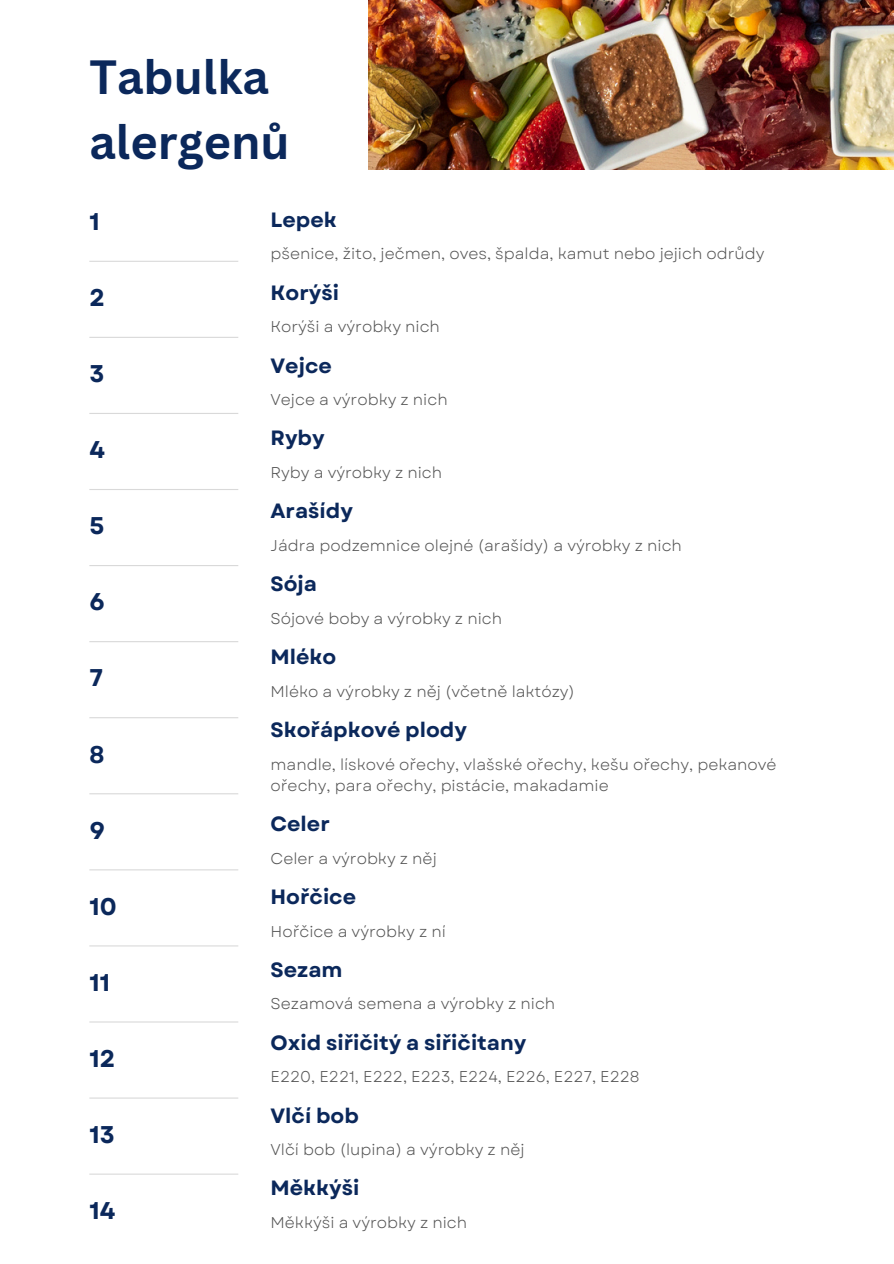
<style>
.page{position:relative;width:894px;height:1264px;background:#fff}
.page>*{position:absolute;margin:0;border:0;box-sizing:border-box;transform-origin:0 0}
.t1{font:700 46.8px/65.2px "Canva Sans";color:#0b285b}
.t2{font:700 24.15px "Garet";color:#0b285b}
.t3{font:700 20.7px "Garet";color:#0b285b}
.t4{font:15.6px/21.1px "Garet";color:#545454}
</style>
<div class="page">
<hr style="left:89px;top:261px;width:149px;height:1px;background:#d9d9d9">
<hr style="left:89px;top:337px;width:149px;height:1px;background:#d9d9d9">
<hr style="left:89px;top:413px;width:149px;height:1px;background:#d9d9d9">
<hr style="left:89px;top:489px;width:149px;height:1px;background:#d9d9d9">
<hr style="left:89px;top:565px;width:149px;height:1px;background:#d9d9d9">
<hr style="left:89px;top:641px;width:149px;height:1px;background:#d9d9d9">
<hr style="left:89px;top:717px;width:149px;height:1px;background:#d9d9d9">
<hr style="left:89px;top:793px;width:149px;height:1px;background:#d9d9d9">
<img style="left:368px;top:0;width:525px;height:169px">
<hr style="left:89px;top:869px;width:149px;height:1px;background:#d9d9d9">
<hr style="left:89px;top:945px;width:149px;height:1px;background:#d9d9d9">
<hr style="left:89px;top:1021px;width:149px;height:1px;background:#d9d9d9">
<hr style="left:89px;top:1097px;width:149px;height:1px;background:#d9d9d9">
<hr style="left:89px;top:1173px;width:149px;height:1px;background:#d9d9d9">
<h1 class="t1" style="left:89px;top:43px;width:202px">Tabulka alergenů</h1>
<p class="t2" style="left:89px;top:204px;width:12px">1</p>
<h2 class="t3" style="left:270px;top:205px;width:68px">Lepek</h2>
<p class="t4" style="left:270px;top:243px;width:495px">pšenice, žito, ječmen, oves, špalda, kamut nebo jejich odrůdy</p>
<p class="t2" style="left:89px;top:280px;width:17px">2</p>
<h2 class="t3" style="left:270px;top:277px;width:70px">Korýši</h2>
<p class="t4" style="left:270px;top:316px;width:171px">Korýši a výrobky nich</p>
<p class="t2" style="left:89px;top:356px;width:17px">3</p>
<p class="t3" style="left:270px;top:350px;width:63px">Vejce</p>
<p class="t4" style="left:270px;top:389px;width:179px">Vejce a výrobky z nich</p>
<p class="t2" style="left:89px;top:432px;width:17px">4</p>
<p class="t3" style="left:270px;top:423px;width:56px">Ryby</p>
<p class="t4" style="left:270px;top:462px;width:173px">Ryby a výrobky z nich</p>
<h2 class="t2" style="left:89px;top:508px;width:16px">5</h2>
<p class="t2" style="left:89px;top:584px;width:17px">6</p>
<h2 class="t2" style="left:89px;top:660px;width:15px">7</h2>
<p class="t2" style="left:89px;top:736px;width:16px">8</p>
<p class="t3" style="left:270px;top:496px;width:84px">Arašídy</p>
<h2 class="t4" style="left:270px;top:535px;width:413px">Jádra podzemnice olejné (arašídy) a výrobky z nich</h2>
<h2 class="t3" style="left:270px;top:569px;width:48px">Sója</h2>
<p class="t4" style="left:270px;top:608px;width:233px">Sójové boby a výrobky z nich</p>
<p class="t3" style="left:270px;top:642px;width:67px">Mléko</p>
<h2 class="t4" style="left:270px;top:680px;width:306px">Mléko a výrobky z něj (včetně laktózy)</h2>
<h2 class="t3" style="left:270px;top:715px;width:198px">Skořápkové plody</h2>
<p class="t4" style="left:270px;top:753px;width:507px">mandle, lískové ořechy, vlašské ořechy, kešu ořechy, pekanové ořechy, para ořechy, pistácie, makadamie</p>
<p class="t2" style="left:89px;top:812px;width:17px">9</p>
<p class="t3" style="left:270px;top:808px;width:61px">Celer</p>
<p class="t4" style="left:270px;top:847px;width:168px">Celer a výrobky z něj</p>
<p class="t2" style="left:89px;top:888px;width:29px">10</p>
<p class="t3" style="left:270px;top:881px;width:87px">Hořčice</p>
<p class="t4" style="left:270px;top:920px;width:177px">Hořčice a výrobky z ní</p>
<h2 class="t2" style="left:89px;top:964px;width:22px">11</h2>
<p class="t2" style="left:89px;top:1040px;width:27px">12</p>
<h2 class="t2" style="left:89px;top:1116px;width:27px">13</h2>
<p class="t2" style="left:89px;top:1192px;width:27px">14</p>
<p class="t3" style="left:270px;top:954px;width:73px">Sezam</p>
<h2 class="t4" style="left:270px;top:993px;width:286px">Sezamová semena a výrobky z nich</h2>
<h2 class="t3" style="left:270px;top:1027px;width:257px">Oxid siřičitý a siřičitany</h2>
<p class="t4" style="left:270px;top:1066px;width:370px">E220, E221, E222, E223, E224, E226, E227, E228</p>
<h3 class="t3" style="left:270px;top:1100px;width:90px">Vlčí bob</h3>
<h2 class="t4" style="left:270px;top:1139px;width:255px">Vlčí bob (lupina) a výrobky z něj</h2>
<h2 class="t3" style="left:270px;top:1173px;width:90px">Měkkýši</h2>
<p class="t4" style="left:270px;top:1212px;width:198px">Měkkýši a výrobky z nich</p>
</div>
